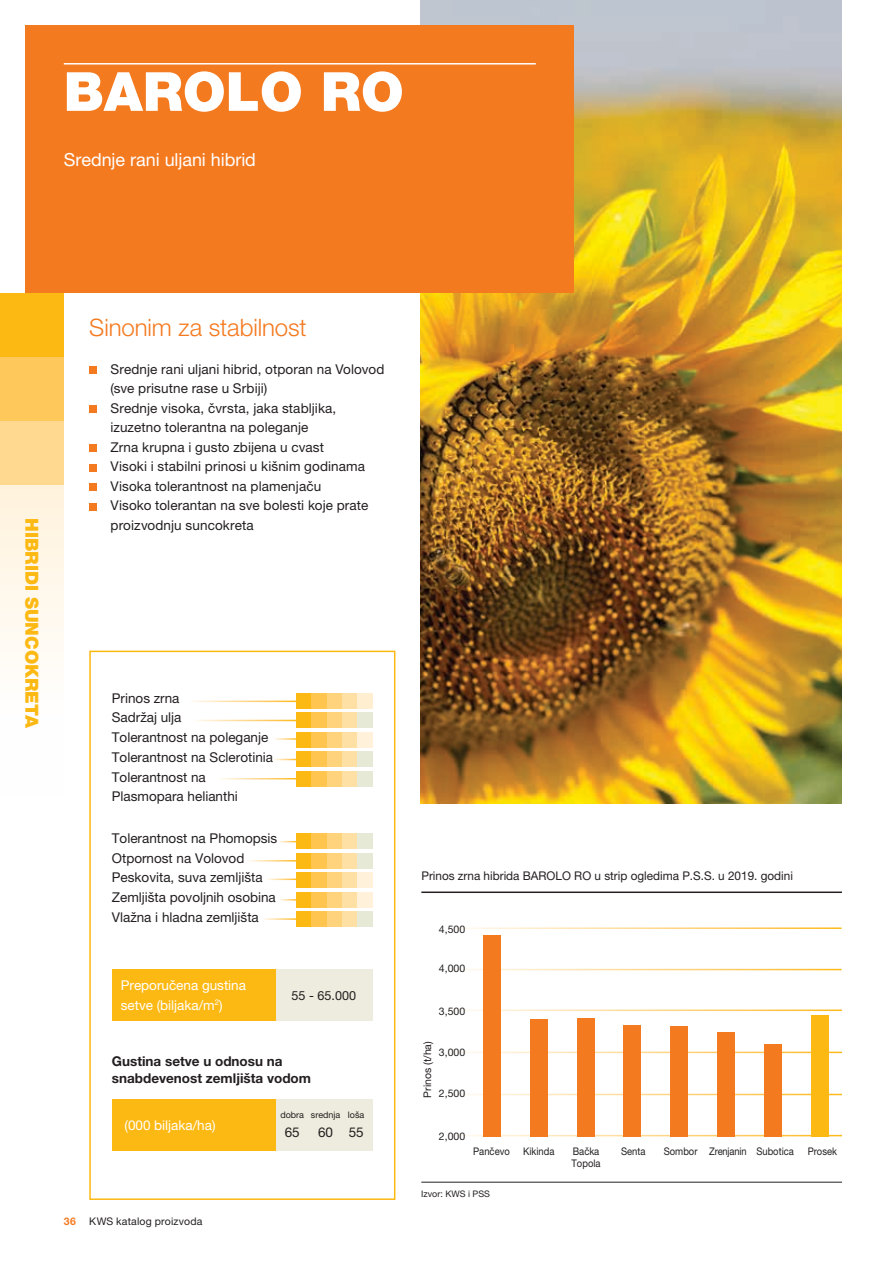
<style>
.page{position:relative;width:893px;height:1263px;background:#fff}
.page>*{position:absolute;margin:0;border:0;box-sizing:border-box;transform-origin:0 0}
.t1{font:900 54px "Helvetica Neue LT Std";color:#fff}
.t2{font:300 24px "Helvetica Neue LT Pro";letter-spacing:-.005em;color:#f47a20}
.t3{font:18px "Helvetica Neue LT Pro";letter-spacing:-.005em;color:#fff}
.t4{font:900 18px "Helvetica Neue LT Std";color:#fdb913}
.t5{font:13.5px/19.6px "Helvetica Neue LT Pro";color:#231f20}
.t6{font:13.5px/19.6px "Helvetica Neue LT Pro";color:#fff}
.t7{font:700 13.5px/16.2px "Helvetica Neue LT Pro";color:#231f20}
.t8{font:12.6px "Helvetica Neue LT Pro";color:#231f20}
.t9{font:12px "Helvetica Neue LT Pro";color:#231f20}
.t10{font:10.5px "Helvetica Neue LT Pro";color:#231f20}
.t11{font:10.5px/12.6px "Helvetica Neue LT Pro";color:#231f20;scale:.9 1}
.t12{font:700 10.5px "Helvetica Neue LT Std";color:#f47a20}
.t13{font:9px "Helvetica Neue LT Pro";color:#231f20}
</style>
<div class="page">
<img style="left:421px;top:0;width:421px;height:804px">
<div style="left:0;top:293px;width:64px;height:64px;background:#fdb913"></div>
<div style="left:0;top:357px;width:64px;height:64px;background:#ffc85b"></div>
<div style="left:0;top:421px;width:64px;height:64px;background:#ffd990"></div>
<div style="left:0;top:485px;width:64px;height:312px;background:linear-gradient(to bottom,#fff3de,#fff)"></div>
<div style="left:89px;top:367px;width:7px;height:7px;background:#f47a20"></div>
<div style="left:89px;top:406px;width:7px;height:7px;background:#f47a20"></div>
<div style="left:89px;top:445px;width:7px;height:7px;background:#f47a20"></div>
<div style="left:89px;top:464px;width:7px;height:7px;background:#f47a20"></div>
<div style="left:89px;top:484px;width:7px;height:7px;background:#f47a20"></div>
<div style="left:89px;top:503px;width:7px;height:7px;background:#f47a20"></div>
<div style="left:26px;top:26px;width:548px;height:267px;background:#f47a20"></div>
<hr style="left:64px;top:63px;width:472px;height:2px;background:#fff">
<div style="left:89px;top:651px;width:306px;height:549px;background:#fff;border:2px solid #fdb913"></div>
<div style="left:112px;top:969px;width:261px;height:51px;background:#edecde"></div>
<div style="left:112px;top:1099px;width:261px;height:51px;background:#edecde"></div>
<div style="left:112px;top:969px;width:164px;height:51px;background:#fdb913"></div>
<div style="left:112px;top:1099px;width:164px;height:51px;background:#fdb913"></div>
<svg style="left:279px;top:841px;width:17px;height:1px"></svg>
<svg style="left:274px;top:759px;width:22px;height:1px"></svg>
<svg style="left:280px;top:899px;width:16px;height:1px"></svg>
<div style="left:296px;top:693px;width:16px;height:15px;background:#fdb913"></div>
<div style="left:312px;top:693px;width:15px;height:15px;background:#ffc54e"></div>
<div style="left:327px;top:693px;width:15px;height:15px;background:#ffd37c"></div>
<div style="left:342px;top:693px;width:16px;height:15px;background:#ffe0a4"></div>
<div style="left:358px;top:693px;width:15px;height:15px;background:#ffeecf"></div>
<div style="left:296px;top:833px;width:16px;height:16px;background:#fdb913"></div>
<div style="left:312px;top:833px;width:15px;height:16px;background:#ffc54e"></div>
<div style="left:327px;top:833px;width:15px;height:16px;background:#ffd37c"></div>
<div style="left:342px;top:833px;width:16px;height:16px;background:#ffe0a4"></div>
<div style="left:358px;top:833px;width:15px;height:16px;background:#e7e9d7"></div>
<div style="left:296px;top:713px;width:16px;height:15px;background:#fdb913"></div>
<div style="left:312px;top:713px;width:15px;height:15px;background:#ffc54e"></div>
<div style="left:327px;top:713px;width:15px;height:15px;background:#ffd37c"></div>
<div style="left:342px;top:713px;width:16px;height:15px;background:#ffe0a4"></div>
<div style="left:358px;top:713px;width:15px;height:15px;background:#e7e9d7"></div>
<div style="left:296px;top:853px;width:16px;height:15px;background:#fdb913"></div>
<div style="left:312px;top:853px;width:15px;height:15px;background:#ffc54e"></div>
<div style="left:327px;top:853px;width:15px;height:15px;background:#ffd37c"></div>
<div style="left:342px;top:853px;width:16px;height:15px;background:#ffe0a4"></div>
<div style="left:358px;top:853px;width:15px;height:15px;background:#e7e9d7"></div>
<div style="left:296px;top:732px;width:16px;height:15px;background:#fdb913"></div>
<div style="left:312px;top:732px;width:15px;height:15px;background:#ffc54e"></div>
<div style="left:327px;top:732px;width:15px;height:15px;background:#ffd37c"></div>
<div style="left:342px;top:732px;width:16px;height:15px;background:#ffe0a4"></div>
<div style="left:358px;top:732px;width:15px;height:15px;background:#fff1da"></div>
<div style="left:296px;top:872px;width:16px;height:16px;background:#fdb913"></div>
<div style="left:312px;top:872px;width:15px;height:16px;background:#ffc54e"></div>
<div style="left:327px;top:872px;width:15px;height:16px;background:#ffd37c"></div>
<div style="left:342px;top:872px;width:16px;height:16px;background:#ffe0a4"></div>
<div style="left:358px;top:872px;width:15px;height:16px;background:#fff1da"></div>
<div style="left:296px;top:752px;width:16px;height:15px;background:#fdb913"></div>
<div style="left:312px;top:752px;width:15px;height:15px;background:#ffc54e"></div>
<div style="left:327px;top:752px;width:15px;height:15px;background:#ffd37c"></div>
<div style="left:342px;top:752px;width:16px;height:15px;background:#ffe0a4"></div>
<div style="left:358px;top:752px;width:15px;height:15px;background:#e7e9d7"></div>
<div style="left:296px;top:892px;width:16px;height:15px;background:#fdb913"></div>
<div style="left:312px;top:892px;width:15px;height:15px;background:#ffc54e"></div>
<div style="left:327px;top:892px;width:15px;height:15px;background:#ffd37c"></div>
<div style="left:342px;top:892px;width:16px;height:15px;background:#ffe0a4"></div>
<div style="left:358px;top:892px;width:15px;height:15px;background:#fff1da"></div>
<div style="left:296px;top:771px;width:16px;height:15px;background:#fdb913"></div>
<div style="left:312px;top:771px;width:15px;height:15px;background:#ffc54e"></div>
<div style="left:327px;top:771px;width:15px;height:15px;background:#ffd37c"></div>
<div style="left:342px;top:771px;width:16px;height:15px;background:#ffe0a4"></div>
<div style="left:358px;top:771px;width:15px;height:15px;background:#e7e9d7"></div>
<div style="left:296px;top:911px;width:16px;height:16px;background:#fdb913"></div>
<div style="left:312px;top:911px;width:15px;height:16px;background:#ffc54e"></div>
<div style="left:327px;top:911px;width:15px;height:16px;background:#ffd37c"></div>
<div style="left:342px;top:911px;width:16px;height:16px;background:#ffe0a4"></div>
<div style="left:358px;top:911px;width:15px;height:16px;background:#e7e9d7"></div>
<hr style="left:421px;top:1182px;width:421px;height:1px;background:#231f20">
<div style="left:483px;top:935px;width:17px;height:201px;background:#f47a20"></div>
<div style="left:530px;top:1019px;width:17px;height:117px;background:#f47a20"></div>
<div style="left:577px;top:1018px;width:17px;height:118px;background:#f47a20"></div>
<div style="left:624px;top:1025px;width:17px;height:111px;background:#f47a20"></div>
<div style="left:671px;top:1026px;width:17px;height:110px;background:#f47a20"></div>
<div style="left:717px;top:1032px;width:17px;height:104px;background:#f47a20"></div>
<div style="left:764px;top:1044px;width:17px;height:92px;background:#f47a20"></div>
<div style="left:811px;top:1015px;width:17px;height:121px;background:#fdb913"></div>
<hr style="left:421px;top:891px;width:421px;height:2px;background:#231f20">
<h1 class="t1" style="left:64px;top:59px;width:342px">BAROLO RO</h1>
<h3 class="t3" style="left:64px;top:149px;width:194px">Srednje rani uljani hibrid</h3>
<h3 class="t4" style="left:43px;top:518px;width:211px;rotate:90deg">HIBRIDI SUNCOKRETA</h3>
<h2 class="t2" style="left:89px;top:313px;width:219px">Sinonim za stabilnost</h2>
<p class="t5" style="left:111px;top:359px;width:275px">Srednje rani uljani hibrid, otporan na Volovod (sve prisutne rase u Srbiji)<br>Srednje visoka, čvrsta, jaka stabljika, izuzetno tolerantna na poleganje<br>Zrna krupna i gusto zbijena u cvast<br>Visoki i stabilni prinosi u kišnim godinama Visoka tolerantnost na plamenjaču<br>Visoko tolerantan na sve bolesti koje prate proizvodnju suncokreta</p>
<p class="t5" style="left:112px;top:688px;width:163px">Prinos zrna<br>Sadržaj ulja<br>Tolerantnost na poleganje<br>Tolerantnost na Sclerotinia<br>Tolerantnost na<br>Plasmopara helianthi</p>
<p class="t5" style="left:112px;top:828px;width:167px">Tolerantnost na Phomopsis<br>Otpornost na Volovod<br>Peskovita, suva zemljišta<br>Zemljišta povoljnih osobina<br>Vlažna i hladna zemljišta</p>
<p class="t6" style="left:121px;top:975px;width:127px">Preporučena gustina setve (biljaka/m<sup>2</sup>)</p>
<p class="t8" style="left:292px;top:988px;width:66px">55 - 65.000</p>
<p class="t7" style="left:112px;top:1053px;width:201px">Gustina setve u odnosu na snabdevenost zemljišta vodom</p>
<p class="t6" style="left:125px;top:1115px;width:93px">(000 biljaka/ha)</p>
<p class="t13" style="left:280px;top:1109px;width:25px">dobra</p>
<p class="t5" style="left:285px;top:1123px;width:17px">65</p>
<p class="t13" style="left:311px;top:1109px;width:31px">srednja</p>
<p class="t5" style="left:318px;top:1123px;width:17px">60</p>
<p class="t13" style="left:348px;top:1109px;width:18px">loša</p>
<p class="t5" style="left:349px;top:1123px;width:17px">55</p>
<p class="t12" style="left:64px;top:1214px;width:14px">36</p>
<p class="t10" style="left:89px;top:1215px;width:115px">KWS katalog proizvoda</p>
<p class="t9" style="left:421px;top:869px;width:373px">Prinos zrna hibrida BAROLO RO u strip ogledima P.S.S. u 2019. godini</p>
<p class="t10" style="left:439px;top:923px;width:28px">4,500</p>
<p class="t10" style="left:439px;top:962px;width:28px">4,000</p>
<p class="t10" style="left:439px;top:1005px;width:28px">3,500</p>
<p class="t10" style="left:421px;top:1097px;width:58px;rotate:-90deg">Prinos (t/ha)</p>
<p class="t10" style="left:439px;top:1046px;width:28px">3,000</p>
<p class="t10" style="left:439px;top:1087px;width:28px">2,500</p>
<p class="t10" style="left:439px;top:1130px;width:28px">2,000</p>
<p class="t11" style="left:473px;top:1144px;width:42px">Pančevo</p>
<p class="t11" style="left:523px;top:1144px;width:36px">Kikinda</p>
<p class="t11" style="left:572px;top:1144px;width:34px">Bačka<br>Topola</p>
<p class="t11" style="left:621px;top:1144px;width:29px">Senta</p>
<p class="t11" style="left:664px;top:1144px;width:146px">Sombor Zrenjanin Subotica</p>
<p class="t11" style="left:808px;top:1144px;width:34px">Prosek</p>
<p class="t13" style="left:421px;top:1188px;width:70px">Izvor: KWS i PSS</p>
</div>
